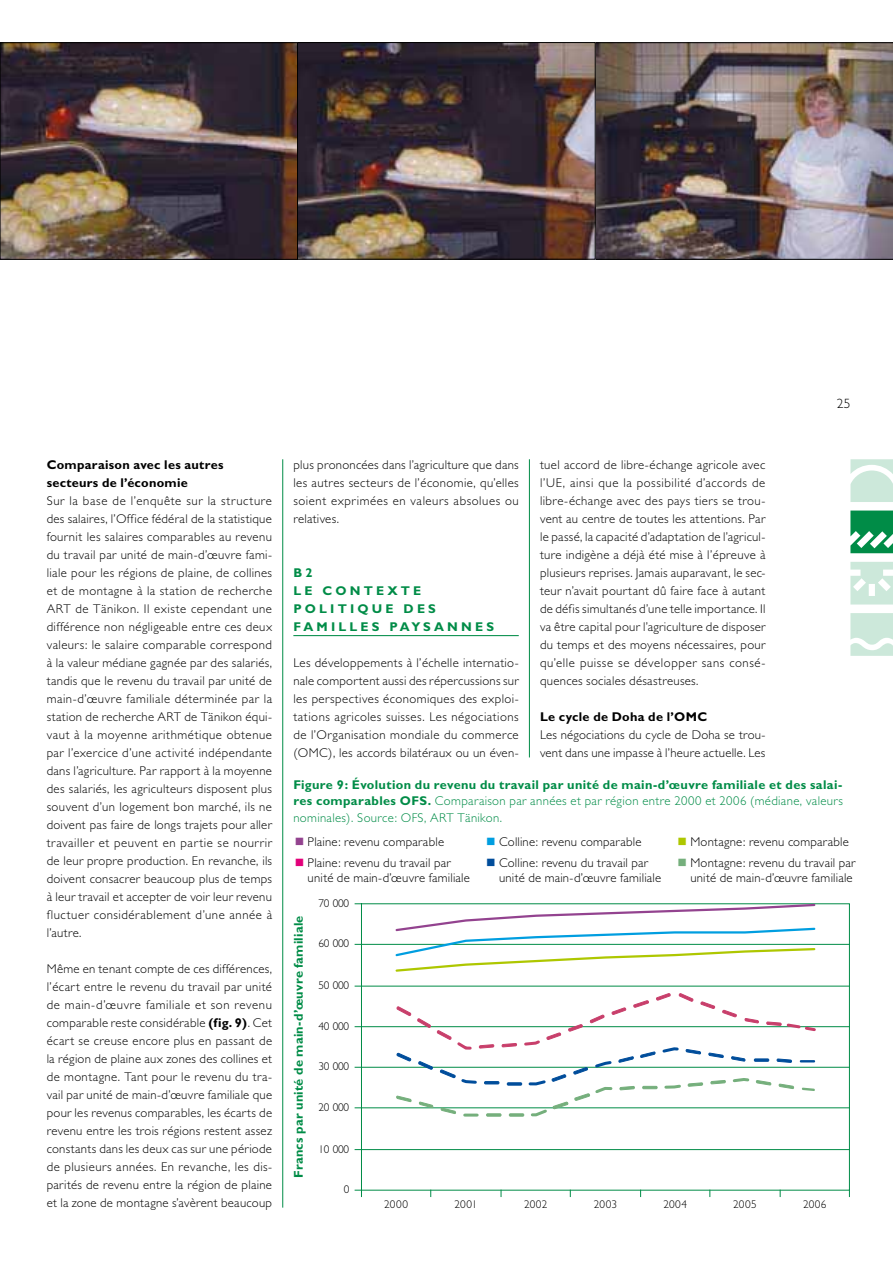
<style>
.page{position:relative;width:893px;height:1263px;background:#fff}
.page>*{position:absolute;margin:0;border:0;box-sizing:border-box;transform-origin:0 0}
.t1{font:300 13.5px "Gill Sans";color:#000}
.t2{font:300 12.75px/18px "Gill Sans";letter-spacing:.02em;color:#000;text-align:justify}
.t3{font:300 12.75px/16.5px "Gill Sans";letter-spacing:.025em;color:#008c47;text-align:justify}
.t4{font:700 12.75px/18px "Gill Sans";letter-spacing:.02em;color:#000}
.t5{font:700 12.75px/18px "Gill Sans";letter-spacing:.25em;color:#008c47}
.t6{font:700 12.75px "Gill Sans";letter-spacing:.015em;color:#008c47}
.t7{font:300 11.25px "Gill Sans";letter-spacing:-.015em;color:#000}
.s1{font-weight:700}
</style>
<div class="page">
<svg style="left:850px;top:511px;width:43px;height:42px"></svg>
<svg style="left:850px;top:459px;width:43px;height:43px;background:#d4ebe0"></svg>
<svg style="left:850px;top:562px;width:43px;height:43px"></svg>
<svg style="left:850px;top:613px;width:43px;height:43px;background:#d3ebdf"></svg>
<hr style="left:282px;top:459px;width:1px;height:749px;background:#008c47">
<hr style="left:529px;top:459px;width:1px;height:298px;background:#008c47">
<hr style="left:361px;top:1149px;width:488px;height:1px;background:#008c47">
<hr style="left:361px;top:1108px;width:488px;height:1px;background:#008c47">
<hr style="left:361px;top:1067px;width:488px;height:1px;background:#008c47">
<hr style="left:361px;top:1026px;width:488px;height:1px;background:#008c47">
<hr style="left:361px;top:986px;width:488px;height:1px;background:#008c47">
<hr style="left:361px;top:944px;width:488px;height:1px;background:#008c47">
<svg style="left:355px;top:1190px;width:7px;height:7px"></svg>
<svg style="left:394px;top:903px;width:422px;height:69px"></svg>
<svg style="left:397px;top:1007px;width:14px;height:9px"></svg>
<svg style="left:417px;top:1019px;width:14px;height:9px"></svg>
<svg style="left:479px;top:1044px;width:15px;height:4px"></svg>
<svg style="left:568px;top:1024px;width:15px;height:8px"></svg>
<svg style="left:590px;top:1015px;width:15px;height:8px"></svg>
<svg style="left:612px;top:1007px;width:14px;height:8px"></svg>
<svg style="left:633px;top:1000px;width:16px;height:8px"></svg>
<svg style="left:656px;top:993px;width:15px;height:8px"></svg>
<svg style="left:679px;top:993px;width:14px;height:9px"></svg>
<svg style="left:700px;top:1002px;width:15px;height:7px"></svg>
<svg style="left:722px;top:1010px;width:15px;height:7px"></svg>
<svg style="left:745px;top:1018px;width:14px;height:5px"></svg>
<svg style="left:397px;top:1053px;width:14px;height:8px"></svg>
<svg style="left:418px;top:1061px;width:15px;height:9px"></svg>
<div style="left:484px;top:1081px;width:15px;height:3px;border:1px solid #004d9b"></div>
<svg style="left:686px;top:1049px;width:15px;height:5px"></svg>
<svg style="left:708px;top:1053px;width:15px;height:5px"></svg>
<svg style="left:731px;top:1057px;width:14px;height:4px"></svg>
<svg style="left:754px;top:1059px;width:15px;height:2px"></svg>
<svg style="left:777px;top:1059px;width:15px;height:3px"></svg>
<svg style="left:800px;top:1060px;width:15px;height:2px"></svg>
<svg style="left:396px;top:1096px;width:15px;height:6px"></svg>
<svg style="left:419px;top:1102px;width:14px;height:6px"></svg>
<svg style="left:441px;top:1108px;width:15px;height:6px"></svg>
<svg style="left:486px;top:1114px;width:15px;height:2px"></svg>
<svg style="left:620px;top:1086px;width:15px;height:4px"></svg>
<div style="left:642px;top:1086px;width:15px;height:3px;border:1px solid #75af7c"></div>
<svg style="left:779px;top:1084px;width:15px;height:5px"></svg>
<svg style="left:802px;top:1088px;width:13px;height:3px"></svg>
<svg style="left:437px;top:1031px;width:35px;height:19px"></svg>
<svg style="left:440px;top:1070px;width:37px;height:14px"></svg>
<svg style="left:507px;top:1074px;width:59px;height:12px"></svg>
<svg style="left:509px;top:1102px;width:59px;height:15px"></svg>
<svg style="left:573px;top:1056px;width:61px;height:19px"></svg>
<svg style="left:574px;top:1087px;width:39px;height:14px"></svg>
<svg style="left:640px;top:1047px;width:39px;height:11px"></svg>
<svg style="left:664px;top:1082px;width:39px;height:7px"></svg>
<svg style="left:710px;top:1078px;width:61px;height:7px"></svg>
<svg style="left:766px;top:1022px;width:52px;height:9px"></svg>
<svg style="left:465px;top:1114px;width:12px;height:3px"></svg>
<svg style="left:502px;top:1032px;width:59px;height:15px"></svg>
<svg style="left:849px;top:1182px;width:1px;height:15px"></svg>
<img style="left:595px;top:43px;width:298px;height:216px">
<img style="left:2px;top:44px;width:591px;height:213px">
<div style="left:295px;top:42px;width:300px;height:217px;border:1px solid #000"></div>
<div style="left:0;top:43px;width:298px;height:216px;border:1px solid #000"></div>
<hr style="left:293px;top:635px;width:226px;height:1px;background:#008c47">
<p class="t1" style="left:837px;top:399px;width:15px">25</p>
<p class="t4" style="left:47px;top:457px;width:178px">Comparaison avec les autres secteurs de l’économie</p>
<p class="t2" style="left:47px;top:493px;width:227px">Sur la base de l’enquête sur la structure des salaires, l’Office fédéral de la statistique fournit les salaires comparables au revenu du travail par unité de main-d’œuvre fami&shy;liale pour les régions de plaine, de collines et de montagne à la station de recherche ART de Tänikon. Il existe cependant une différence non négligeable entre ces deux valeurs: le salaire comparable correspond à la valeur médiane gagnée par des salariés, tandis que le revenu du travail par unité de main-d’œuvre familiale déterminée par la station de recherche ART de Tänikon équi&shy;vaut à la moyenne arithmétique obtenue par l’exercice d’une activité indépendante dans l’agriculture. Par rapport à la moyenne des salariés, les agriculteurs disposent plus souvent d’un logement bon marché, ils ne doivent pas faire de longs trajets pour aller travailler et peuvent en partie se nourrir de leur propre production. En revanche, ils doivent consacrer beaucoup plus de temps à leur travail et accepter de voir leur revenu fluctuer considérablement d’une année à l’autre.</p>
<p class="t2" style="left:47px;top:961px;width:227px">Même en tenant compte de ces différences, l’écart entre le revenu du travail par unité de main-d’œuvre familiale et son revenu comparable reste considérable <span class="s1">(fig. 9)</span>. Cet écart se creuse encore plus en passant de la région de plaine aux zones des collines et de montagne. Tant pour le revenu du tra&shy;vail par unité de main-d’œuvre familiale que pour les revenus comparables, les écarts de revenu entre les trois régions restent assez constants dans les deux cas sur une période de plusieurs années. En revanche, les dis&shy;parités de revenu entre la région de plaine et la zone de montagne s’avèrent beaucoup</p>
<p class="t2" style="left:293px;top:457px;width:227px">plus prononcées dans l’agriculture que dans les autres secteurs de l’économie, qu’elles soient exprimées en valeurs absolues ou relatives.</p>
<p class="t5" style="left:293px;top:565px;width:202px">B2<br>LE CONTEXTE<br>POLITIQUE DES<br>FAMILLES PAYSANNES</p>
<p class="t2" style="left:293px;top:655px;width:227px">Les développements à l’échelle internatio&shy;nale comportent aussi des répercussions sur les perspectives économiques des exploi&shy;tations agricoles suisses. Les négociations de l’Organisation mondiale du commerce (OMC), les accords bilatéraux ou un éven-</p>
<p class="t2" style="left:540px;top:457px;width:227px">tuel accord de libre-échange agricole avec l’UE, ainsi que la possibilité d’accords de libre-échange avec des pays tiers se trou&shy;vent au centre de toutes les attentions. Par le passé, la capacité d’adaptation de l’agricul&shy;ture indigène a déjà été mise à l’épreuve à plusieurs reprises. Jamais auparavant, le sec&shy;teur n’avait pourtant dû faire face à autant de défis simultanés d’une telle importance. Il va être capital pour l’agriculture de disposer du temps et des moyens nécessaires, pour qu’elle puisse se développer sans consé&shy;quences sociales désastreuses.</p>
<p class="t4" style="left:540px;top:709px;width:169px">Le cycle de Doha de l’OMC</p>
<p class="t2" style="left:540px;top:727px;width:227px">Les négociations du cycle de Doha se trou&shy;vent dans une impasse à l’heure actuelle. Les</p>
<p class="t3" style="left:293px;top:777px;width:551px"><span class="s1">Figure 9: Évolution du revenu du travail par unité de main-d’œuvre familiale et des salai&shy;res comparables OFS.</span> Comparaison par années et par région entre 2000 et 2006 (médiane, valeurs nominales). Source: OFS, ART Tänikon.</p>
<p class="t2" style="left:308px;top:834px;width:138px">Plaine: revenu comparable</p>
<p class="t2" style="left:499px;top:834px;width:144px">Colline: revenu comparable</p>
<p class="t2" style="left:690px;top:834px;width:160px">Montagne: revenu comparable</p>
<p class="t2" style="left:308px;top:857px;width:164px;line-height:15px">Plaine: revenu du travail par unité de main-d’œuvre familiale</p>
<p class="t2" style="left:499px;top:857px;width:164px;line-height:15px">Colline: revenu du travail par unité de main-d’œuvre familiale</p>
<p class="t2" style="left:690px;top:857px;width:167px;line-height:15px">Montagne: revenu du travail par unité de main-d’œuvre familiale</p>
<p class="t6" style="left:294px;top:1178px;width:264px;rotate:-90deg">Francs par unité de main-d’œuvre familiale</p>
<p class="t7" style="left:318px;top:899px;width:32px">70 000</p>
<p class="t7" style="left:318px;top:940px;width:32px">60 000</p>
<p class="t7" style="left:318px;top:981px;width:32px">50 000</p>
<p class="t7" style="left:318px;top:1022px;width:32px">40 000</p>
<p class="t7" style="left:318px;top:1063px;width:32px">30 000</p>
<p class="t7" style="left:318px;top:1103px;width:32px">20 000</p>
<p class="t7" style="left:318px;top:1145px;width:32px">10 000</p>
<p class="t7" style="left:344px;top:1186px;width:7px">0</p>
<p class="t7" style="left:384px;top:1201px;width:25px">2000</p>
<p class="t7" style="left:454px;top:1201px;width:24px">2001</p>
<p class="t7" style="left:524px;top:1201px;width:25px">2002</p>
<p class="t7" style="left:594px;top:1201px;width:25px">2003</p>
<p class="t7" style="left:663px;top:1201px;width:25px">2004</p>
<p class="t7" style="left:733px;top:1201px;width:25px">2005</p>
<p class="t7" style="left:803px;top:1201px;width:25px">2006</p>
</div>
